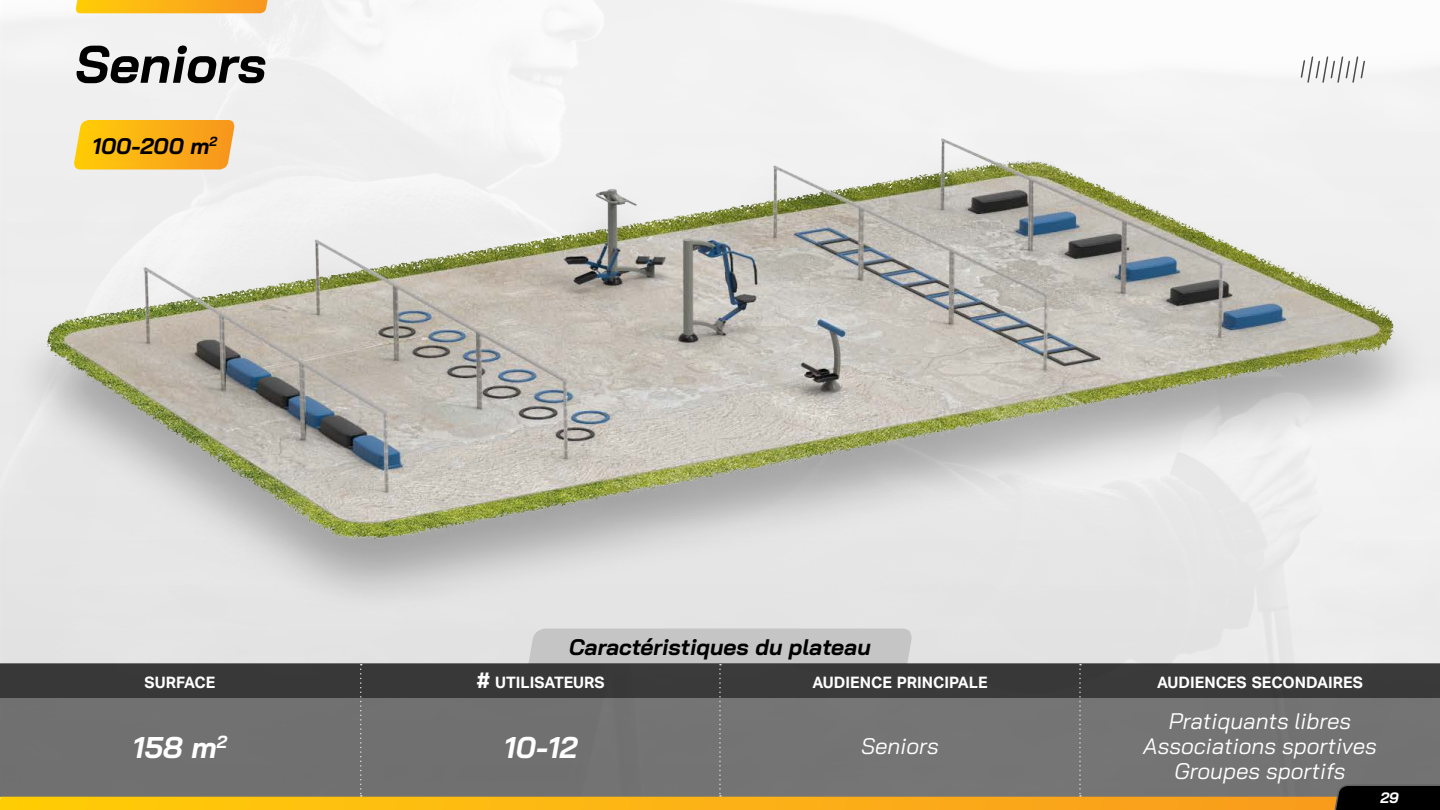
<style>
.page{position:relative;width:1440px;height:810px;background:#fff}
.page>*{position:absolute;margin:0;border:0;box-sizing:border-box;transform-origin:0 0}
.t1{font:italic 700 52.5px "Bai Jamjuree";color:#000}
.t2{font:italic 700 30px "Bai Jamjuree";color:#fff}
.t3{font:italic 22.5px/24.8px "Bai Jamjuree";color:#fff;text-align:center}
.t4{font:italic 700 22.5px "Bai Jamjuree";color:#000}
.t5{font:700 15.75px "Aktiv Grotesk";color:#fff}
.t6{font:italic 700 15px "Bai Jamjuree";color:#fff}
.s1{font-size:22.5px}
</style>
<div class="page">
<img style="left:2px;top:0;width:1438px;height:628px">
<svg style="left:0;top:628px;width:1440px;height:182px;background:#847f74"></svg>
<svg style="left:1300px;top:56px;width:66px;height:28px"></svg>
<svg style="left:75px;top:0;width:193px;height:13px;background:#fbb218"></svg>
<h1 class="t1" style="left:75px;top:34px;width:193px">Seniors</h1>
<p class="t4" style="left:92px;top:133px;width:126px">100-200 m<sup>2</sup></p>
<p class="t4" style="left:569px;top:634px;width:303px">Caractéristiques du plateau</p>
<p class="t5" style="left:145px;top:674px;width:72px">SURFACE</p>
<p class="t5" style="left:477px;top:674px;width:129px"><span class="s1">#</span> UTILISATEURS</p>
<p class="t5" style="left:812px;top:674px;width:177px">AUDIENCE PRINCIPALE</p>
<p class="t5" style="left:1157px;top:674px;width:207px">AUDIENCES SECONDAIRES</p>
<h2 class="t2" style="left:133px;top:730px;width:96px">158 m<sup>2</sup></h2>
<h2 class="t2" style="left:504px;top:730px;width:74px">10-12</h2>
<p class="t3" style="left:861px;top:734px;width:79px">Seniors</p>
<p class="t3" style="left:1143px;top:709px;width:235px">Pratiquants libres<br>Associations sportives<br>Groupes sportifs</p>
<p class="t6" style="left:1381px;top:789px;width:20px">29</p>
</div>
